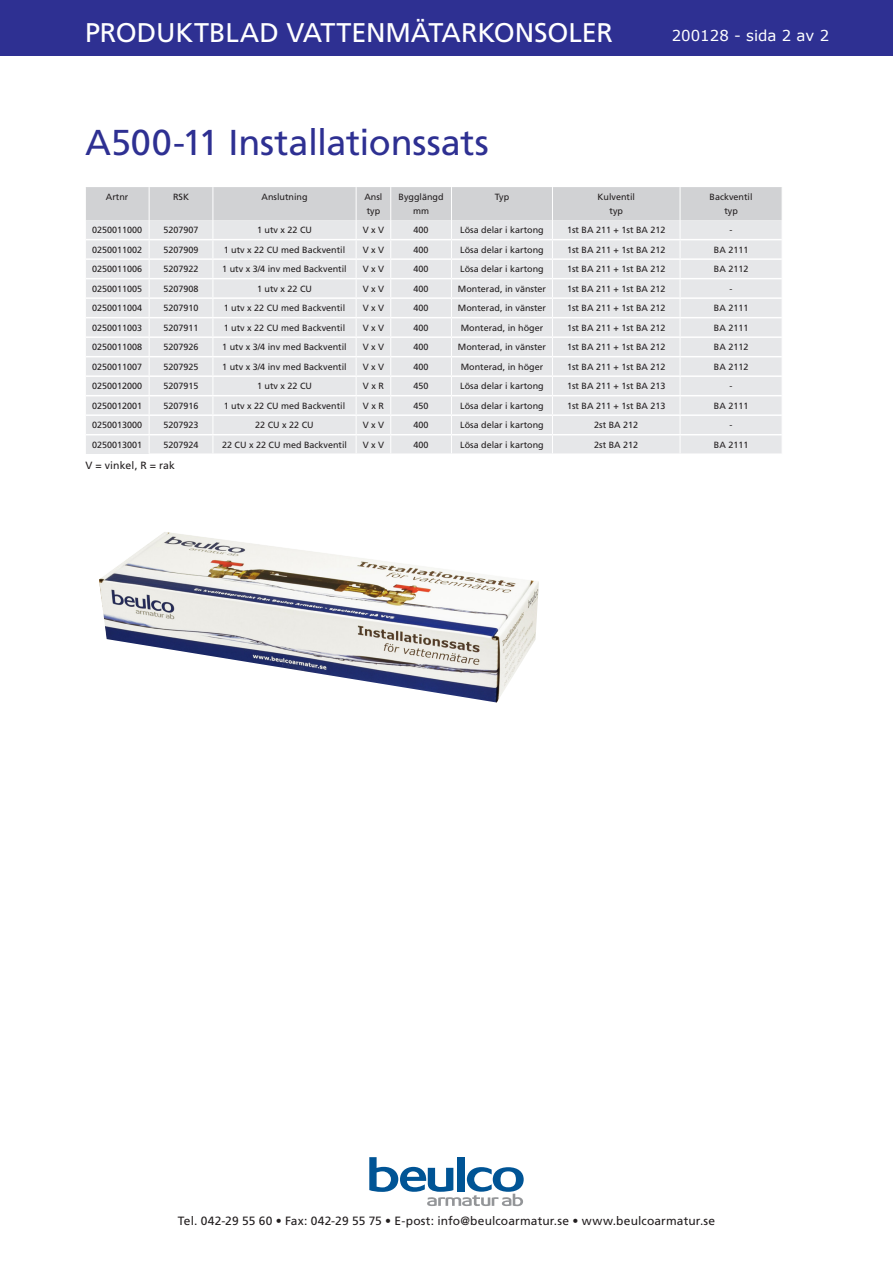
<style>
.page{position:relative;width:893px;height:1263px;background:#fff}
.page>*{position:absolute;margin:0;border:0;box-sizing:border-box;transform-origin:0 0}
.Artikelgrupp{font:36px "Frutiger LT Std";letter-spacing:-.01em;color:#2e3092}
.t1{font:27px "Frutiger LT Std";letter-spacing:-.005em;color:#fff}
.t2{font:15px "Verdana";color:#fff}
.t3{font:12px "Frutiger LT Std";letter-spacing:.01em;color:#231f20}
.Förklaring{font:10.5px "Frutiger LT Std";letter-spacing:.015em;color:#231f20}
.TabelltextC{font:9px "Frutiger LT Std";color:#231f20}
.Artnr{font:9px "Frutiger LT Std";color:#231f20}
.TabellrubrikC{font:9px/13.5px "Frutiger LT Std";color:#231f20;text-align:center}
</style>
<div class="page">
<div style="left:0;top:0;width:893px;height:55px;background:#2e3092"></div>
<svg style="left:369px;top:1157px;width:155px;height:49px"></svg>
<svg style="left:86px;top:187px;width:696px;height:267px"></svg>
<img style="left:99px;top:532px;width:440px;height:170px">
<h2 class="t1" style="left:85px;top:16px;width:235px">PRODUKTBLAD Vatte</h2>
<h2 class="t1" style="left:366px;top:16px;width:81px">nmätarko</h2>
<h2 class="t1" style="left:515px;top:16px;width:50px">nsoler</h2>
<h3 class="t2" style="left:672px;top:26px;width:159px">200128 - sida 2 av 2</h3>
<p class="Artikelgrupp" style="left:85px;top:121px;width:405px">A500-11 Installationssats</p>
<p class="TabellrubrikC" style="left:106px;top:190px;width:24px">Artnr</p>
<p class="TabellrubrikC" style="left:173px;top:190px;width:18px">RSK</p>
<p class="TabellrubrikC" style="left:262px;top:190px;width:47px">Anslutning</p>
<p class="TabellrubrikC" style="left:364px;top:190px;width:19px;text-align:left">Ansl typ</p>
<p class="TabellrubrikC" style="left:399px;top:190px;width:47px">Bygglängd mm</p>
<p class="TabellrubrikC" style="left:495px;top:190px;width:16px">Typ</p>
<p class="TabellrubrikC" style="left:597px;top:190px;width:39px">Kulventil typ</p>
<p class="TabellrubrikC" style="left:710px;top:190px;width:45px">Backventil typ</p>
<p class="Artnr" style="left:92px;top:225px;width:52px">0250011000</p>
<p class="TabelltextC" style="left:163px;top:225px;width:37px">5207907</p>
<p class="TabelltextC" style="left:257px;top:225px;width:57px">1 utv x 22 CU</p>
<p class="TabelltextC" style="left:363px;top:225px;width:23px">V x V</p>
<p class="TabelltextC" style="left:414px;top:225px;width:17px">400</p>
<p class="TabelltextC" style="left:460px;top:225px;width:85px">Lösa delar i kartong</p>
<p class="TabelltextC" style="left:567px;top:225px;width:100px">1st BA 211 + 1st BA 212</p>
<p class="TabelltextC" style="left:730px;top:225px;width:4px">-</p>
<p class="Artnr" style="left:92px;top:244px;width:52px">0250011002</p>
<p class="TabelltextC" style="left:163px;top:244px;width:37px">5207909</p>
<p class="TabelltextC" style="left:224px;top:244px;width:123px">1 utv x 22 CU med Backventil</p>
<p class="TabelltextC" style="left:363px;top:244px;width:23px">V x V</p>
<p class="TabelltextC" style="left:414px;top:244px;width:17px">400</p>
<p class="TabelltextC" style="left:460px;top:244px;width:85px">Lösa delar i kartong</p>
<p class="TabelltextC" style="left:567px;top:244px;width:100px">1st BA 211 + 1st BA 212</p>
<p class="TabelltextC" style="left:714px;top:244px;width:36px">BA 2111</p>
<p class="Artnr" style="left:92px;top:264px;width:52px">0250011006</p>
<p class="TabelltextC" style="left:163px;top:264px;width:37px">5207922</p>
<p class="TabelltextC" style="left:222px;top:264px;width:126px">1 utv x 3/4 inv med Backventil</p>
<p class="TabelltextC" style="left:363px;top:264px;width:23px">V x V</p>
<p class="TabelltextC" style="left:414px;top:264px;width:17px">400</p>
<p class="TabelltextC" style="left:460px;top:264px;width:85px">Lösa delar i kartong</p>
<p class="TabelltextC" style="left:567px;top:264px;width:100px">1st BA 211 + 1st BA 212</p>
<p class="TabelltextC" style="left:714px;top:264px;width:36px">BA 2112</p>
<p class="Artnr" style="left:92px;top:283px;width:52px">0250011005</p>
<p class="TabelltextC" style="left:163px;top:283px;width:37px">5207908</p>
<p class="TabelltextC" style="left:257px;top:283px;width:57px">1 utv x 22 CU</p>
<p class="TabelltextC" style="left:363px;top:283px;width:23px">V x V</p>
<p class="TabelltextC" style="left:414px;top:283px;width:17px">400</p>
<p class="TabelltextC" style="left:458px;top:283px;width:90px">Monterad, in vänster</p>
<p class="TabelltextC" style="left:567px;top:283px;width:100px">1st BA 211 + 1st BA 212</p>
<p class="TabelltextC" style="left:730px;top:283px;width:4px">-</p>
<p class="Artnr" style="left:92px;top:303px;width:52px">0250011004</p>
<p class="TabelltextC" style="left:163px;top:303px;width:37px">5207910</p>
<p class="TabelltextC" style="left:224px;top:303px;width:123px">1 utv x 22 CU med Backventil</p>
<p class="TabelltextC" style="left:363px;top:303px;width:23px">V x V</p>
<p class="TabelltextC" style="left:414px;top:303px;width:17px">400</p>
<p class="TabelltextC" style="left:458px;top:303px;width:90px">Monterad, in vänster</p>
<p class="TabelltextC" style="left:567px;top:303px;width:100px">1st BA 211 + 1st BA 212</p>
<p class="TabelltextC" style="left:714px;top:303px;width:36px">BA 2111</p>
<p class="Artnr" style="left:92px;top:322px;width:52px">0250011003</p>
<p class="TabelltextC" style="left:163px;top:322px;width:37px">5207911</p>
<p class="TabelltextC" style="left:224px;top:322px;width:123px">1 utv x 22 CU med Backventil</p>
<p class="TabelltextC" style="left:363px;top:322px;width:23px">V x V</p>
<p class="TabelltextC" style="left:414px;top:322px;width:17px">400</p>
<p class="TabelltextC" style="left:461px;top:322px;width:84px">Monterad, in höger</p>
<p class="TabelltextC" style="left:567px;top:322px;width:100px">1st BA 211 + 1st BA 212</p>
<p class="TabelltextC" style="left:714px;top:322px;width:36px">BA 2111</p>
<p class="Artnr" style="left:92px;top:342px;width:52px">0250011008</p>
<p class="TabelltextC" style="left:163px;top:342px;width:37px">5207926</p>
<p class="TabelltextC" style="left:222px;top:342px;width:126px">1 utv x 3/4 inv med Backventil</p>
<p class="TabelltextC" style="left:363px;top:342px;width:23px">V x V</p>
<p class="TabelltextC" style="left:414px;top:342px;width:17px">400</p>
<p class="TabelltextC" style="left:458px;top:342px;width:90px">Monterad, in vänster</p>
<p class="TabelltextC" style="left:567px;top:342px;width:100px">1st BA 211 + 1st BA 212</p>
<p class="TabelltextC" style="left:714px;top:342px;width:36px">BA 2112</p>
<p class="Artnr" style="left:92px;top:361px;width:52px">0250011007</p>
<p class="TabelltextC" style="left:163px;top:361px;width:37px">5207925</p>
<p class="TabelltextC" style="left:222px;top:361px;width:126px">1 utv x 3/4 inv med Backventil</p>
<p class="TabelltextC" style="left:363px;top:361px;width:23px">V x V</p>
<p class="TabelltextC" style="left:414px;top:361px;width:17px">400</p>
<p class="TabelltextC" style="left:461px;top:361px;width:84px">Monterad, in höger</p>
<p class="TabelltextC" style="left:567px;top:361px;width:100px">1st BA 211 + 1st BA 212</p>
<p class="TabelltextC" style="left:714px;top:361px;width:36px">BA 2112</p>
<p class="Artnr" style="left:92px;top:381px;width:52px">0250012000</p>
<p class="TabelltextC" style="left:163px;top:381px;width:37px">5207915</p>
<p class="TabelltextC" style="left:257px;top:381px;width:57px">1 utv x 22 CU</p>
<p class="TabelltextC" style="left:363px;top:381px;width:23px">V x R</p>
<p class="TabelltextC" style="left:414px;top:381px;width:17px">450</p>
<p class="TabelltextC" style="left:460px;top:381px;width:85px">Lösa delar i kartong</p>
<p class="TabelltextC" style="left:567px;top:381px;width:100px">1st BA 211 + 1st BA 213</p>
<p class="TabelltextC" style="left:730px;top:381px;width:4px">-</p>
<p class="Artnr" style="left:92px;top:400px;width:52px">0250012001</p>
<p class="TabelltextC" style="left:163px;top:400px;width:37px">5207916</p>
<p class="TabelltextC" style="left:224px;top:400px;width:123px">1 utv x 22 CU med Backventil</p>
<p class="TabelltextC" style="left:363px;top:400px;width:23px">V x R</p>
<p class="TabelltextC" style="left:414px;top:400px;width:17px">450</p>
<p class="TabelltextC" style="left:460px;top:400px;width:85px">Lösa delar i kartong</p>
<p class="TabelltextC" style="left:567px;top:400px;width:100px">1st BA 211 + 1st BA 213</p>
<p class="TabelltextC" style="left:714px;top:400px;width:36px">BA 2111</p>
<p class="Artnr" style="left:92px;top:420px;width:52px">0250013000</p>
<p class="TabelltextC" style="left:163px;top:420px;width:37px">5207923</p>
<p class="TabelltextC" style="left:255px;top:420px;width:60px">22 CU x 22 CU</p>
<p class="TabelltextC" style="left:363px;top:420px;width:23px">V x V</p>
<p class="TabelltextC" style="left:414px;top:420px;width:17px">400</p>
<p class="TabelltextC" style="left:460px;top:420px;width:85px">Lösa delar i kartong</p>
<p class="TabelltextC" style="left:594px;top:420px;width:46px">2st BA 212</p>
<p class="TabelltextC" style="left:730px;top:420px;width:4px">-</p>
<p class="Artnr" style="left:92px;top:439px;width:52px">0250013001</p>
<p class="TabelltextC" style="left:163px;top:439px;width:37px">5207924</p>
<p class="TabelltextC" style="left:222px;top:439px;width:127px">22 CU x 22 CU med Backventil</p>
<p class="TabelltextC" style="left:363px;top:439px;width:23px">V x V</p>
<p class="TabelltextC" style="left:414px;top:439px;width:17px">400</p>
<p class="TabelltextC" style="left:460px;top:439px;width:85px">Lösa delar i kartong</p>
<p class="TabelltextC" style="left:594px;top:439px;width:46px">2st BA 212</p>
<p class="TabelltextC" style="left:714px;top:439px;width:36px">BA 2111</p>
<p class="Förklaring" style="left:86px;top:459px;width:91px">V = vinkel, R = rak</p>
<h3 class="t3" style="left:178px;top:1214px;width:539px">Tel. 042-29 55 60 • Fax: 042-29 55 75 • E-post: info@beulcoarmatur.se • www.beulcoarmatur.se</h3>
</div>
